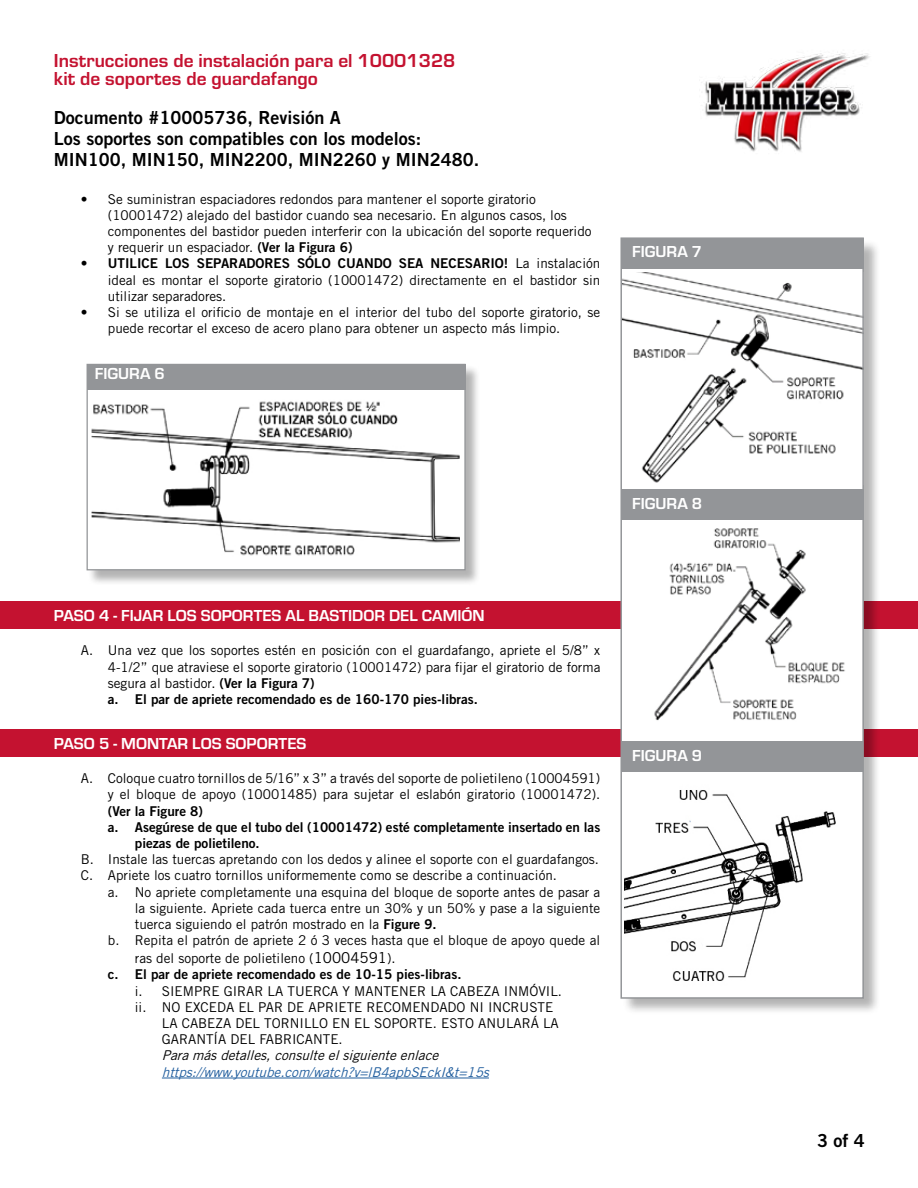
<style>
.page{position:relative;width:918px;height:1188px;background:#fff}
.page>*{position:absolute;margin:0;border:0;box-sizing:border-box;transform-origin:0 0}
.t1{font:700 19.5px/18px "Eurostile";color:#c41230}
.t2{font:18px/21px "Trade Gothic LT Std Bd 2";color:#000}
.t3{font:700 16.5px "Eurostile";color:#fff}
.t4{font:13.5px/16.2px "Trade Gothic LT Std";color:#000}
.t5{font:13.5px "Trade Gothic LT Std Bd 2";color:#000}
.t6{font:italic 13.5px "Trade Gothic LT Std";color:#215e9e}
.t7{font:italic 13.5px "Trade Gothic LT Std";color:#000}
.s1{font-family:"Trade Gothic LT Std Bd 2"}
.s2{font-family:"Trade Gothic LT Std"}
.s3{font-size:15px}
</style>
<div class="page">
<div style="left:0;top:601px;width:918px;height:28px;background:#c41230"></div>
<div style="left:0;top:729px;width:918px;height:28px;background:#c41230"></div>
<hr style="left:162px;top:1078px;width:327px;height:1px;background:#215e9e">
<div style="left:88px;top:365px;width:393px;height:220px;background:#000;opacity:.3"></div>
<div style="left:87px;top:364px;width:379px;height:206px;background:#fff;border:1px solid #939598"></div>
<div style="left:87px;top:364px;width:378px;height:26px;background:#939598"></div>
<div style="left:623px;top:239px;width:258px;height:776px;background:#000;opacity:.3"></div>
<div style="left:621px;top:238px;width:242px;height:759px;background:#fff"></div>
<img style="left:623px;top:273px;width:238px;height:210px">
<img style="left:91px;top:401px;width:369px;height:155px">
<img style="left:654px;top:528px;width:191px;height:193px">
<img style="left:624px;top:790px;width:212px;height:191px">
<div style="left:621px;top:238px;width:243px;height:30px;background:#939598"></div>
<div style="left:621px;top:490px;width:243px;height:30px;background:#939598"></div>
<div style="left:621px;top:742px;width:242px;height:30px;background:#939598"></div>
<div style="left:620px;top:237px;width:244px;height:762px;border:2px solid #939598"></div>
<img style="left:701px;top:52px;width:169px;height:100px">
<h1 class="t1" style="left:54px;top:50px;width:403px">Instrucciones de instalación para el 10001328 kit de soportes de guardafango</h1>
<h2 class="t2" style="left:54px;top:107px;width:427px">Documento #10005736, Revisión A<br>Los soportes son compatibles con los modelos:<br>MIN100, MIN150, MIN2200, MIN2260 y MIN2480.</h2>
<p class="t4" style="left:108px;top:191px;width:485px;text-indent:-27px">• Se suministran espaciadores redondos para mantener el soporte giratorio (10001472) alejado del bastidor cuando sea necesario. En algunos casos, los componentes del bastidor pueden interferir con la ubicación del soporte requerido y requerir un espaciador. <span class="s1">(Ver la Figura 6)</span></p>
<p class="t5" style="left:81px;top:255px;width:521px">• UTILICE LOS SEPARADORES SÓLO CUANDO SEA NECESARIO! <span class="s2">La instalación</span></p>
<p class="t4" style="left:108px;top:272px;width:494px">ideal es montar el soporte giratorio (10001472) directamente en el bastidor sin utilizar separadores.</p>
<p class="t4" style="left:108px;top:304px;width:494px;text-indent:-27px">• Si se utiliza el orificio de montaje en el interior del tubo del soporte giratorio, se puede recortar el exceso de acero plano para obtener un aspecto más limpio.</p>
<p class="t3" style="left:95px;top:362px;width:72px">FIGURA 6</p>
<p class="t3" style="left:632px;top:240px;width:72px">FIGURA 7</p>
<p class="t3" style="left:632px;top:491px;width:72px">FIGURA 8</p>
<p class="t3" style="left:54px;top:604px;width:432px">PASO 4 - FIJAR LOS SOPORTES AL BASTIDOR DEL CAMIÓN</p>
<p class="t4" style="left:108px;top:642px;width:494px;text-align:justify;text-indent:-27px">A. Una vez que los soportes estén en posición con el guardafango, apriete el 5/8” x 4-1/2” que atraviese el soporte giratorio (10001472) para fijar el giratorio de forma segura al bastidor. <span class="s1">(Ver la Figura 7)</span></p>
<p class="t5" style="left:108px;top:691px;width:372px">a. El par de apriete recomendado es de 160-170 pies-libras.</p>
<p class="t3" style="left:54px;top:732px;width:254px">PASO 5 - MONTAR LOS SOPORTES</p>
<p class="t4" style="left:81px;top:770px;width:521px;text-align:right">A. Coloque cuatro tornillos de 5/16” x 3” a través del soporte de polietileno (10004591) y el bloque de apoyo (10001485) para sujetar el eslabón giratorio (10001472).</p>
<p class="t5" style="left:108px;top:802px;width:97px">(Ver la Figure 8)</p>
<p class="t5" style="left:108px;top:819px;width:494px">a. Asegúrese de que el tubo del (10001472) esté completamente insertado en las</p>
<p class="t5" style="left:135px;top:835px;width:126px">piezas de polietileno.</p>
<p class="t4" style="left:81px;top:851px;width:520px">B. Instale las tuercas apretando con los dedos y alinee el soporte con el guardafangos.<br>C. Apriete los cuatro tornillos uniformemente como se describe a continuación.</p>
<p class="t4" style="left:108px;top:884px;width:494px">a. No apriete completamente una esquina del bloque de soporte antes de pasar a</p>
<p class="t4" style="left:135px;top:900px;width:467px">la siguiente. Apriete cada tuerca entre un 30% y un 50% y pase a la siguiente</p>
<p class="t4" style="left:135px;top:916px;width:303px">tuerca siguiendo el patrón mostrado en la <span class="s1">Figure 9.</span></p>
<p class="t4" style="left:108px;top:932px;width:494px">b. Repita el patrón de apriete 2 ó 3 veces hasta que el bloque de apoyo quede al</p>
<p class="t4" style="left:135px;top:950px;width:262px">ras del soporte de polietileno (<span class="s3">10004591</span>).</p>
<p class="t5" style="left:108px;top:966px;width:355px">c. El par de apriete recomendado es de 10-15 pies-libras.</p>
<p class="t4" style="left:135px;top:983px;width:429px">i. SIEMPRE GIRAR LA TUERCA Y MANTENER LA CABEZA INMÓVIL.</p>
<p class="t4" style="left:135px;top:999px;width:420px">ii. NO EXCEDA EL PAR DE APRIETE RECOMENDADO NI INCRUSTE</p>
<p class="t4" style="left:162px;top:1015px;width:398px">LA CABEZA DEL TORNILLO EN EL SOPORTE. ESTO ANULARÁ LA</p>
<p class="t4" style="left:162px;top:1031px;width:182px">GARANTÍA DEL FABRICANTE.</p>
<p class="t7" style="left:162px;top:1047px;width:282px">Paramásdetalles,consulteelsiguienteenlace</p>
<p class="t6" style="left:162px;top:1064px;width:333px">https://www.youtube.com/watch?v=lB4apbSEckI&amp;t=15s</p>
<p class="t3" style="left:632px;top:743px;width:72px">FIGURA 9</p>
<h2 class="t2" style="left:817px;top:1130px;width:49px">3 of 4</h2>
</div>
